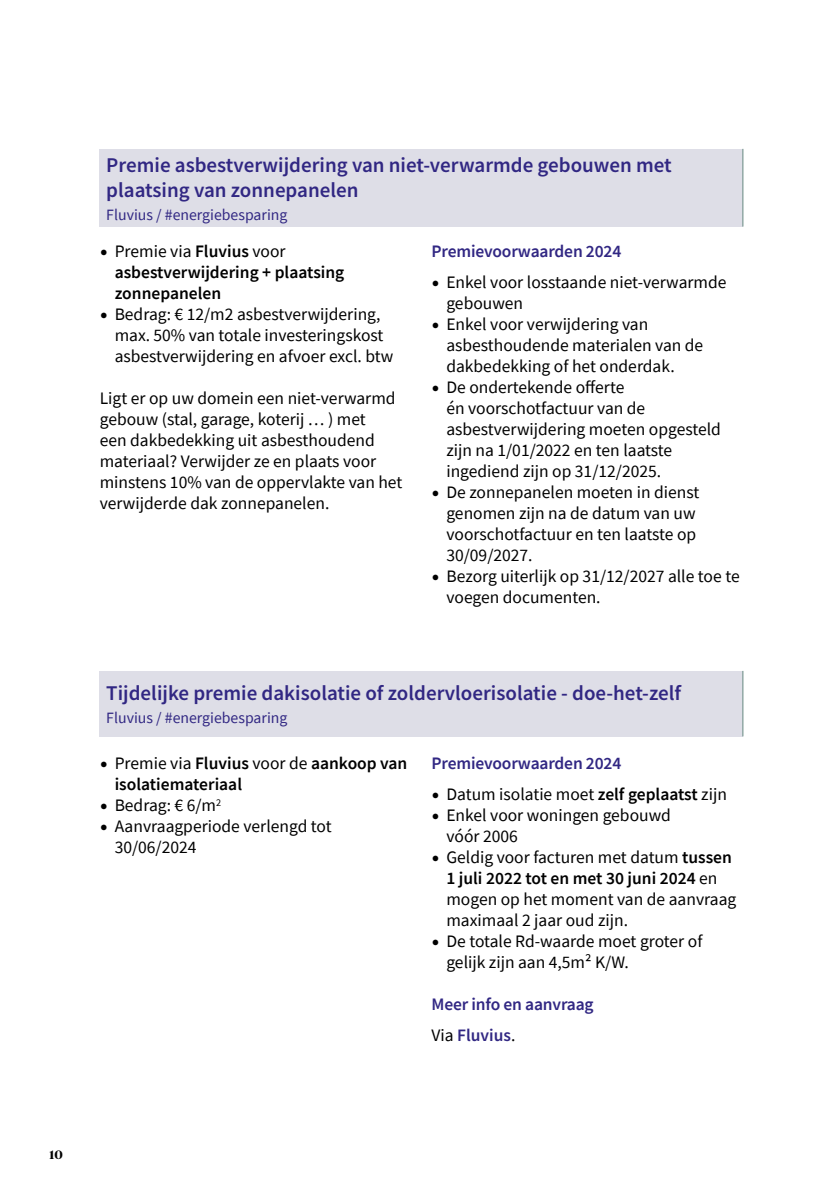
<style>
.page{position:relative;width:834px;height:1186px;background:#fff}
.page>*{position:absolute;margin:0;border:0;box-sizing:border-box;transform-origin:0 0}
.t1{font:600 21px/25.2px "Source Sans Pro";color:#312783}
.t2{font:17.5px/21px "Source Sans Pro";color:#000}
.t3{font:600 17.5px/21px "Source Sans Pro";color:#000}
.t4{font:600 17.5px/31px "Source Sans Pro";letter-spacing:-.01em;color:#312783}
.t5{font:15.75px "Source Sans Pro";color:#312783}
.t6{font:700 12.25px "Publico Headline";color:#000}
.s1{font-family:"Minion Pro";font-weight:400;font-size:21px}
.s2{font-weight:400}
.s3{font-family:"Minion Pro";font-size:21px}
.s4{font-weight:600}
.s5{font-weight:400;color:#000}
.s6{font-style:inherit}
</style>
<div class="page">
<div style="left:99px;top:149px;width:643px;height:78px;background:#dedee7"></div>
<hr style="left:742px;top:149px;width:1px;height:78px;background:#678a81">
<div style="left:99px;top:671px;width:643px;height:65px;background:#dedee7"></div>
<hr style="left:742px;top:671px;width:1px;height:65px;background:#678a81">
<p class="t1" style="left:106px;top:152px;width:567px">Premie asbestverwijdering van niet-verwarmde gebouwen met plaatsing van zonnepanelen</p>
<p class="t5" style="left:106px;top:204px;width:183px">Fluvius / #energiebesparing</p>
<p class="t3" style="left:115px;top:241px;width:231px;text-indent:-15px"><span class="s1">•</span> <span class="s2">Premie via</span> Fluvius <span class="s2">voor </span>asbestverwijdering + plaatsing zonnepanelen</p>
<p class="t2" style="left:115px;top:304px;width:280px;text-indent:-15px"><span class="s3">•</span> Bedrag: € 12/m2 asbestverwijdering, max. 50% van totale investeringskost asbestverwijdering en afvoer excl. btw</p>
<p class="t2" style="left:100px;top:388px;width:304px">Ligt er op uw domein een niet-verwarmd gebouw (stal, garage, koterij … ) met<br>een dakbedekking uit asbesthoudend materiaal? Verwijder ze en plaats voor minstens 10% van de oppervlakte van het verwijderde dak zonnepanelen.</p>
<p class="t4" style="left:431px;top:236px;width:191px">Premievoorwaarden 2024</p>
<p class="t2" style="left:446px;top:272px;width:281px;text-indent:-15px"><span class="s3">•</span> Enkel voor losstaande niet-verwarmde gebouwen</p>
<p class="t2" style="left:446px;top:314px;width:258px;text-indent:-15px"><span class="s3">•</span> Enkel voor verwijdering van asbesthoudende materialen van de dakbedekking of het onderdak.</p>
<p class="t2" style="left:446px;top:377px;width:276px;text-indent:-15px"><span class="s3">•</span> De ondertekende offerte<br>én voorschotfactuur van de asbestverwijdering moeten opgesteld zijn na 1/01/2022 en ten laatste ingediend zijn op 31/12/2025.</p>
<p class="t2" style="left:446px;top:482px;width:254px;text-indent:-15px"><span class="s3">•</span> De zonnepanelen moeten in dienst genomen zijn na de datum van uw voorschotfactuur en ten laatste op<br>30/09/2027.</p>
<p class="t2" style="left:446px;top:566px;width:295px;text-indent:-15px"><span class="s3">•</span> Bezorg uiterlijk op 31/12/2027 alle toe te voegen documenten.</p>
<p class="t1" style="left:106px;top:680px;width:576px">Tijdelijke premie dakisolatie of zoldervloerisolatie - doe-het-zelf</p>
<p class="t5" style="left:106px;top:707px;width:183px">Fluvius / #energiebesparing</p>
<p class="t3" style="left:115px;top:753px;width:294px;text-indent:-15px"><span class="s1">•</span> <span class="s2">Premie via</span> Fluvius <span class="s2">voor de</span> aankoop van isolatiemateriaal</p>
<p class="t2" style="left:100px;top:795px;width:123px"><span class="s3">•</span> Bedrag: € 6/m<sup>2</sup></p>
<p class="t2" style="left:115px;top:816px;width:218px;text-indent:-15px"><span class="s3">•</span> Aanvraagperiode verlengd tot<br>30/06/2024</p>
<p class="t4" style="left:431px;top:748px;width:191px">Premievoorwaarden 2024</p>
<p class="t2" style="left:431px;top:784px;width:297px"><span class="s3">•</span> Datum isolatie moet <span class="s4">zelf geplaatst</span> zijn</p>
<p class="t2" style="left:446px;top:805px;width:226px;text-indent:-15px"><span class="s3">•</span> Enkel voor woningen gebouwd vóór 2006</p>
<p class="t2" style="left:446px;top:847px;width:291px;text-indent:-15px"><span class="s3">•</span> Geldig voor facturen met datum <span class="s4">tussen 1 juli 2022 tot en met 30 juni 2024</span> en mogen op het moment van de aanvraag maximaal 2 jaar oud zijn.</p>
<p class="t2" style="left:446px;top:931px;width:257px;text-indent:-15px"><span class="s3">•</span> De totale Rd-waarde moet groter of gelijk zijn aan 4,5m² K/W.</p>
<p class="t4" style="left:431px;top:989px;width:164px">Meer info en aanvraag<br><span class="s5">Via</span> <span class="s6">Fluvius</span><span class="s5">.</span></p>
<p class="t6" style="left:50px;top:1145px;width:15px">10</p>
</div>
